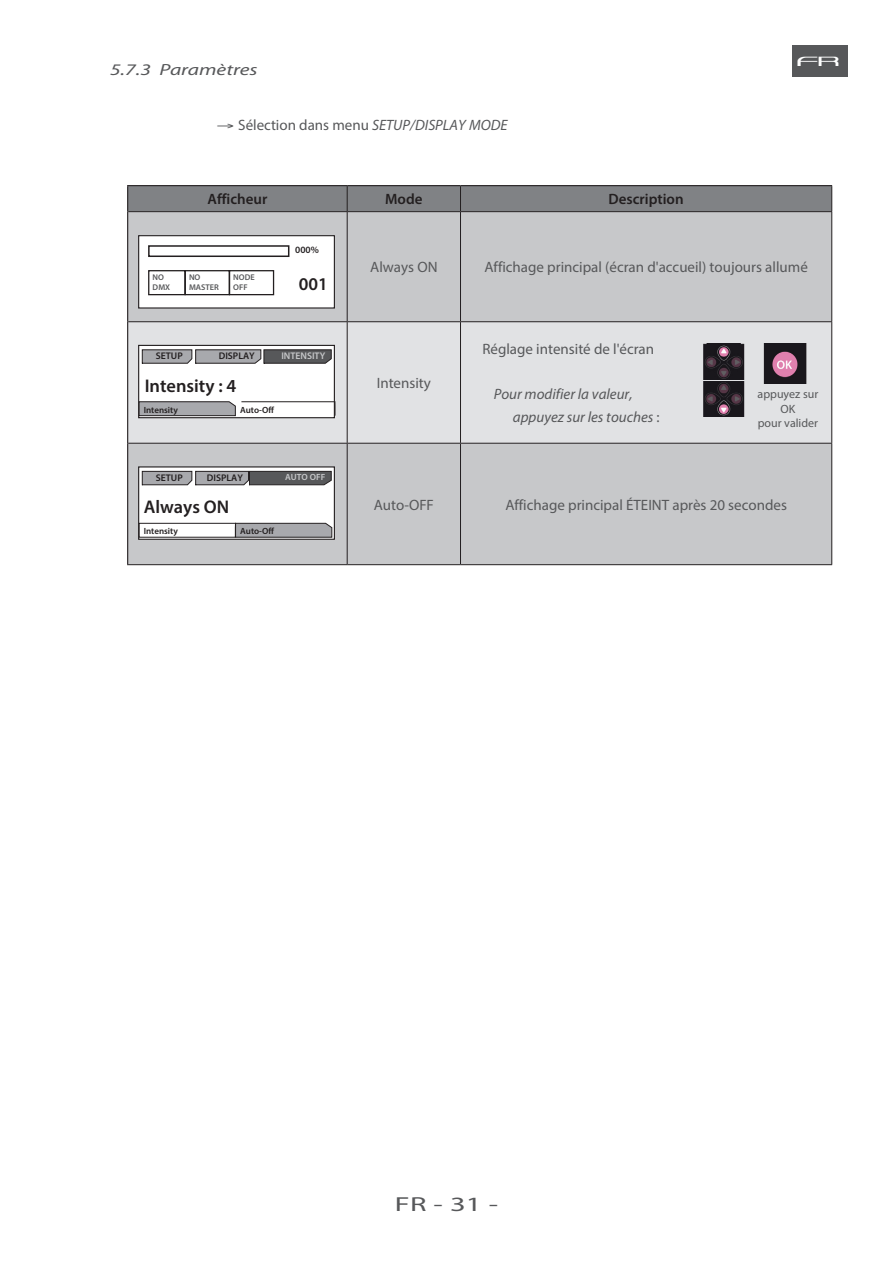
<style>
.page{position:relative;width:893px;height:1263px;background:#fff}
.page>*{position:absolute;margin:0;border:0;box-sizing:border-box;transform-origin:0 0}
.t1{font:20.4px "Myriad Pro";color:#57585a;scale:1.5 1}
.t2{font:19.2px "Vandiana Platin Lite";color:#fff;scale:1.5 1}
.Style_12pt_TAB{font:600 18.45px "Myriad Pro";color:#231f20}
.Style_12pt_TAB-2{font:600 18px "Myriad Pro";color:#231f20}
.Sub-Tab_n2{font:italic 16.2px "Myriad Pro";color:#57585a;scale:1.33 1}
.Sub-Tab_n2-2{font:15px "Myriad Pro";color:#57585a}
.t3{font:italic 15px "Myriad Pro";color:#57585a}
.t4{font:600 15px "Myriad Pro";color:#231f20}
.Style_de_paragraphe{font:12px/14.4px "Myriad Pro";color:#57585a;text-align:center}
.Style_12pt_TAB-3{font:600 9.6px "Myriad Pro";color:#231f20}
.Style_12pt_TAB-4{font:600 9.6px "Myriad Pro";color:#c7c8ca}
.Style_12pt_TAB-5{font:600 9px "Myriad Pro";color:#231f20}
.Style_12pt_TAB-6{font:600 9px "Myriad Pro";color:#c7c8ca}
.Style_12pt_TAB-7{font:600 8.25px "Myriad Pro";color:#57585a}
.s1{font-style:italic}
.s2{font-style:normal}
</style>
<div class="page">
<div style="left:792px;top:45px;width:55px;height:32px;background:#57585a"></div>
<div style="left:128px;top:212px;width:703px;height:352px;background:#c7c8ca"></div>
<div style="left:128px;top:322px;width:703px;height:121px;background:#e1e2e4"></div>
<hr style="left:127px;top:185px;width:220px;height:1px;background:#231f20">
<hr style="left:347px;top:185px;width:113px;height:1px;background:#231f20">
<hr style="left:460px;top:185px;width:372px;height:1px;background:#231f20">
<hr style="left:127px;top:212px;width:1px;height:110px;background:#231f20">
<hr style="left:127px;top:322px;width:1px;height:121px;background:#231f20">
<hr style="left:127px;top:443px;width:1px;height:121px;background:#231f20">
<div style="left:127px;top:186px;width:705px;height:26px;background:#808285"></div>
<hr style="left:128px;top:211px;width:219px;height:1px;background:#231f20">
<hr style="left:347px;top:211px;width:113px;height:1px;background:#231f20">
<hr style="left:347px;top:212px;width:1px;height:109px;background:#231f20">
<hr style="left:460px;top:211px;width:372px;height:1px;background:#231f20">
<hr style="left:460px;top:212px;width:1px;height:109px;background:#231f20">
<hr style="left:831px;top:212px;width:1px;height:109px;background:#231f20">
<hr style="left:128px;top:321px;width:219px;height:1px;background:#231f20">
<hr style="left:347px;top:321px;width:113px;height:1px;background:#231f20">
<hr style="left:347px;top:322px;width:1px;height:121px;background:#231f20">
<hr style="left:460px;top:321px;width:372px;height:1px;background:#231f20">
<hr style="left:460px;top:322px;width:1px;height:121px;background:#231f20">
<hr style="left:831px;top:322px;width:1px;height:121px;background:#231f20">
<hr style="left:128px;top:443px;width:219px;height:1px;background:#231f20">
<hr style="left:347px;top:443px;width:113px;height:1px;background:#231f20">
<hr style="left:347px;top:444px;width:1px;height:120px;background:#231f20">
<hr style="left:460px;top:443px;width:372px;height:1px;background:#231f20">
<hr style="left:460px;top:444px;width:1px;height:120px;background:#231f20">
<hr style="left:831px;top:444px;width:1px;height:120px;background:#231f20">
<hr style="left:127px;top:564px;width:220px;height:1px;background:#231f20">
<hr style="left:347px;top:564px;width:113px;height:1px;background:#231f20">
<hr style="left:460px;top:564px;width:372px;height:1px;background:#231f20">
<div style="left:139px;top:236px;width:195px;height:72px;background:#fff"></div>
<div style="left:138px;top:235px;width:197px;height:74px;border:1px solid #231f20"></div>
<div style="left:139px;top:345px;width:195px;height:73px;background:#fff"></div>
<div style="left:138px;top:345px;width:197px;height:73px;border:1px solid #231f20"></div>
<div style="left:139px;top:467px;width:195px;height:72px;background:#fff"></div>
<div style="left:138px;top:466px;width:197px;height:74px;border:1px solid #231f20"></div>
<div style="left:148px;top:270px;width:38px;height:25px;border:1px solid #231f20"></div>
<div style="left:185px;top:270px;width:45px;height:25px;border:1px solid #231f20"></div>
<div style="left:229px;top:270px;width:45px;height:25px;border:1px solid #231f20"></div>
<div style="left:148px;top:245px;width:141px;height:12px;border:2px solid #231f20"></div>
<svg style="left:141px;top:349px;width:191px;height:15px;background:#828285"></svg>
<svg style="left:141px;top:470px;width:191px;height:16px;background:#868688"></svg>
<svg style="left:138px;top:522px;width:195px;height:16px"></svg>
<svg style="left:138px;top:401px;width:198px;height:16px"></svg>
<img style="left:701px;top:344px;width:45px;height:35px">
<img style="left:701px;top:381px;width:45px;height:35px">
<img style="left:756px;top:344px;width:57px;height:40px">
<p class="Sub-Tab_n2" style="left:110px;top:60px;width:113px">5.7.3 Paramètres</p>
<p class="Sub-Tab_n2-2" style="left:216px;top:116px;width:292px">→ Sélection dans menu <span class="s1">SETUP/DISPLAY MODE</span></p>
<p class="t4" style="left:207px;top:190px;width:61px">Afficheur</p>
<p class="t4" style="left:385px;top:190px;width:39px">Mode</p>
<p class="t4" style="left:609px;top:190px;width:77px">Description</p>
<p class="t2" style="left:796px;top:53px;width:30px">FR</p>
<p class="Style_12pt_TAB-7" style="left:153px;top:271px;width:13px">NO</p>
<p class="Style_12pt_TAB-7" style="left:153px;top:281px;width:19px">DMX</p>
<p class="Style_12pt_TAB-7" style="left:189px;top:271px;width:13px">NO</p>
<p class="Style_12pt_TAB-7" style="left:189px;top:281px;width:31px">MASTER</p>
<p class="Style_12pt_TAB-7" style="left:233px;top:271px;width:23px">NODE</p>
<p class="Style_12pt_TAB-7" style="left:233px;top:281px;width:16px">OFF</p>
<p class="Style_12pt_TAB-3" style="left:156px;top:350px;width:28px">SETUP</p>
<p class="Style_12pt_TAB-3" style="left:219px;top:350px;width:38px">DISPLAY</p>
<p class="Style_12pt_TAB" style="left:145px;top:374px;width:93px">Intensity : 4</p>
<p class="Style_12pt_TAB-3" style="left:295px;top:244px;width:25px">000%</p>
<p class="Style_12pt_TAB-2" style="left:299px;top:272px;width:30px">001</p>
<p class="Style_12pt_TAB-4" style="left:281px;top:350px;width:45px">INTENSITY</p>
<p class="Style_12pt_TAB-5" style="left:144px;top:404px;width:36px">Intensity</p>
<p class="Style_12pt_TAB-5" style="left:240px;top:404px;width:35px">Auto-Off</p>
<p class="Style_12pt_TAB-3" style="left:156px;top:471px;width:28px">SETUP</p>
<p class="Style_12pt_TAB-3" style="left:207px;top:471px;width:38px">DISPLAY</p>
<p class="Style_12pt_TAB" style="left:144px;top:495px;width:87px">Always ON</p>
<p class="Style_12pt_TAB-5" style="left:144px;top:525px;width:36px">Intensity</p>
<p class="Style_12pt_TAB-5" style="left:240px;top:525px;width:35px">Auto-Off</p>
<p class="Style_12pt_TAB-6" style="left:285px;top:471px;width:42px">AUTO OFF</p>
<p class="Sub-Tab_n2-2" style="left:370px;top:258px;width:69px">Always ON</p>
<p class="Sub-Tab_n2-2" style="left:484px;top:258px;width:325px">Affichage principal (écran d'accueil) toujours allumé</p>
<p class="Sub-Tab_n2-2" style="left:377px;top:374px;width:56px">Intensity</p>
<p class="Sub-Tab_n2-2" style="left:482px;top:340px;width:173px">Réglage intensité de l'écran</p>
<p class="t3" style="left:494px;top:385px;width:140px">Pour modifier la valeur,</p>
<p class="t3" style="left:513px;top:408px;width:148px">appuyez sur les touches <span class="s2">:</span></p>
<p class="Style_de_paragraphe" style="left:758px;top:387px;width:62px">appuyez sur<br>OK</p>
<p class="Style_de_paragraphe" style="left:758px;top:415px;width:62px">pour valider</p>
<p class="Sub-Tab_n2-2" style="left:374px;top:495px;width:62px">Auto-OFF</p>
<p class="Sub-Tab_n2-2" style="left:505px;top:495px;width:283px">Affichage principal ÉTEINT après 20 secondes</p>
<h1 class="t1" style="left:395px;top:1191px;width:70px">FR - 31 -</h1>
</div>
